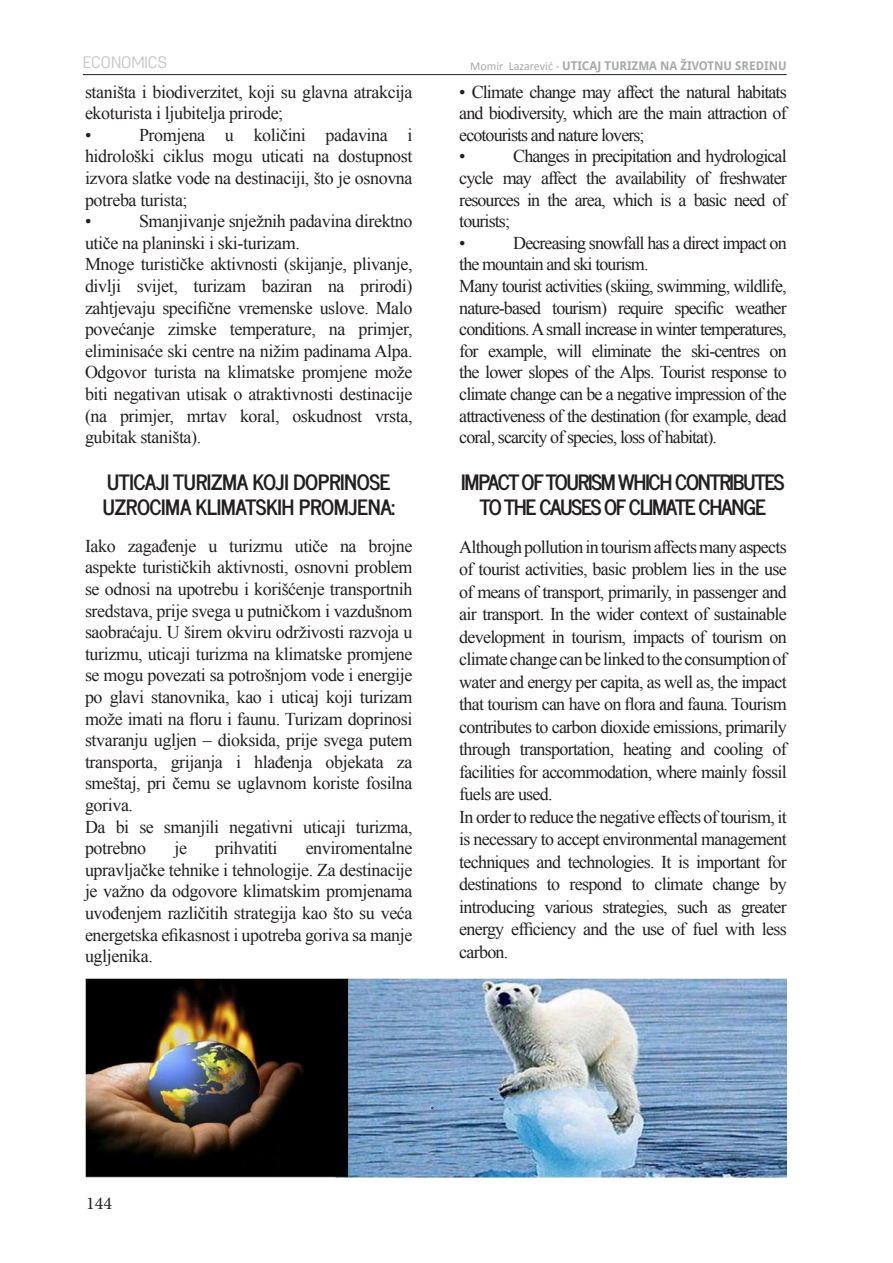
<style>
.page{position:relative;width:893px;height:1263px;background:#fff}
.page>*{position:absolute;margin:0;border:0;box-sizing:border-box;transform-origin:0 0}
.t1{font:700 21px/25.2px "News Cycle";letter-spacing:-.06em;color:#231f20;text-align:center}
.t2{font:700 21px/25.2px "News Cycle";letter-spacing:-.02em;color:#231f20}
.t3{font:18px/21.6px "Times New Roman";letter-spacing:-.04em;color:#231f20}
.t4{font:18px/21.6px "Times New Roman";letter-spacing:-.02em;color:#231f20}
.t5{font:18px "Minion Pro";color:#231f20}
.t6{font:300 16.5px "Antartida Rnd W04";letter-spacing:-.005em;color:#c8c6c6}
.t7{font:700 12px "Droid Sans";color:#a8a9ad}
.s1{font-family:"Calibri";font-weight:400}
</style>
<div class="page">
<hr style="left:83px;top:74px;width:704px;height:1px;background:#231f20">
<img style="left:85px;top:978px;width:702px;height:200px">
<p class="t6" style="left:83px;top:53px;width:86px">ECONOMICS</p>
<p class="t7" style="left:470px;top:57px;width:318px"><span class="s1">Momir Lazarević -</span> UTICAJ TURIZMA NA ŽIVOTNU SREDINU</p>
<p class="t4" style="left:85px;top:80px;width:329px">staništa i biodiverzitet, koji su glavna atrakcija ekoturista i ljubitelja prirode;<br>•</p>
<p class="t4" style="left:85px;top:124px;width:329px;text-indent:54px">Promjena u količini padavina i hidrološki ciklus mogu uticati na dostupnost izvora slatke vode na destinaciji, što je osnovna potreba turista;<br>•</p>
<p class="t4" style="left:85px;top:210px;width:329px;text-indent:54px">Smanjivanje snježnih padavina direktno utiče na planinski i ski-turizam.<br>Mnoge turističke aktivnosti (skijanje, plivanje, divlji svijet, turizam baziran na prirodi) zahtjevaju specifične vremenske uslove. Malo povećanje zimske temperature, na primjer, eliminisaće ski centre na nižim padinama Alpa.<br>Odgovor turista na klimatske promjene može biti negativan utisak o atraktivnosti destinacije (na primjer, mrtav koral, oskudnost vrsta, gubitak staništa).</p>
<p class="t2" style="left:102px;top:468px;width:294px">UTICAJI TURIZMA KOJI DOPRINOSE<br>UZROCIMA KLIMATSKIH PROMJENA:</p>
<p class="t4" style="left:85px;top:535px;width:329px">Iako zagađenje u turizmu utiče na brojne aspekte turističkih aktivnosti, osnovni problem se odnosi na upotrebu i korišćenje transportnih sredstava, prije svega u putničkom i vazdušnom saobraćaju. U širem okviru održivosti razvoja u turizmu, uticaji turizma na klimatske promjene se mogu povezati sa potrošnjom vode i energije po glavi stanovnika, kao i uticaj koji turizam može imati na floru i faunu. Turizam doprinosi stvaranju ugljen – dioksida, prije svega putem transporta, grijanja i hlađenja objekata za smeštaj, pri čemu se uglavnom koriste fosilna goriva.<br>Da bi se smanjili negativni uticaji turizma, potrebno</p>
<p class="t3" style="left:174px;top:837px;width:14px">je</p>
<p class="t4" style="left:215px;top:837px;width:64px">prihvatiti</p>
<p class="t3" style="left:85px;top:837px;width:329px;text-align:justify;text-indent:221px">enviromentalne upravljačke tehnike i tehnologije. Za destinacije je važno da odgovore klimatskim promjenama uvođenjem različitih strategija kao što su veća energetska efikasnost i upotreba goriva sa manje ugljenika.</p>
<p class="t3" style="left:459px;top:80px;width:329px">• Climate change may affect the natural habitats and biodiversity, which are the main attraction of ecotourists and nature lovers;<br>•</p>
<p class="t3" style="left:459px;top:145px;width:329px;text-indent:54px">Changes in precipitation and hydrological cycle may affect the availability of freshwater resources in the area, which is a basic need of tourists;<br>•</p>
<p class="t3" style="left:459px;top:232px;width:329px;text-indent:54px">Decreasing snowfall has a direct impact on the mountain and ski tourism.<br>Many tourist activities (skiing, swimming, wildlife, nature-based tourism) require specific weather conditions. A small increase in winter temperatures, for example, will eliminate the ski-centres on the lower slopes of the Alps. Tourist response to climate change can be a negative impression of the attractiveness of the destination (for example, dead coral, scarcity of species, loss of habitat).</p>
<p class="t1" style="left:461px;top:468px;width:325px">IMPACT OF TOURISM WHICH CONTRIBUTES<br>TO THE CAUSES OF CLIMATE CHANGE</p>
<p class="t3" style="left:459px;top:535px;width:329px;line-height:22.5px">Although pollution in tourism affects many aspects of tourist activities, basic problem lies in the use of means of transport, primarily, in passenger and air transport. In the wider context of sustainable development in tourism, impacts of tourism on climate change can be linked to the consumption of water and energy per capita, as well as, the impact that tourism can have on flora and fauna. Tourism contributes to carbon dioxide emissions, primarily through transportation, heating and cooling of facilities for accommodation, where mainly fossil fuels are used.<br>In order to reduce the negative effects of tourism, it is necessary to accept environmental management techniques and technologies. It is important for destinations to respond to climate change by introducing various strategies, such as greater energy efficiency and the use of fuel with less carbon.</p>
<p class="t5" style="left:86px;top:1191px;width:27px">144</p>
</div>
